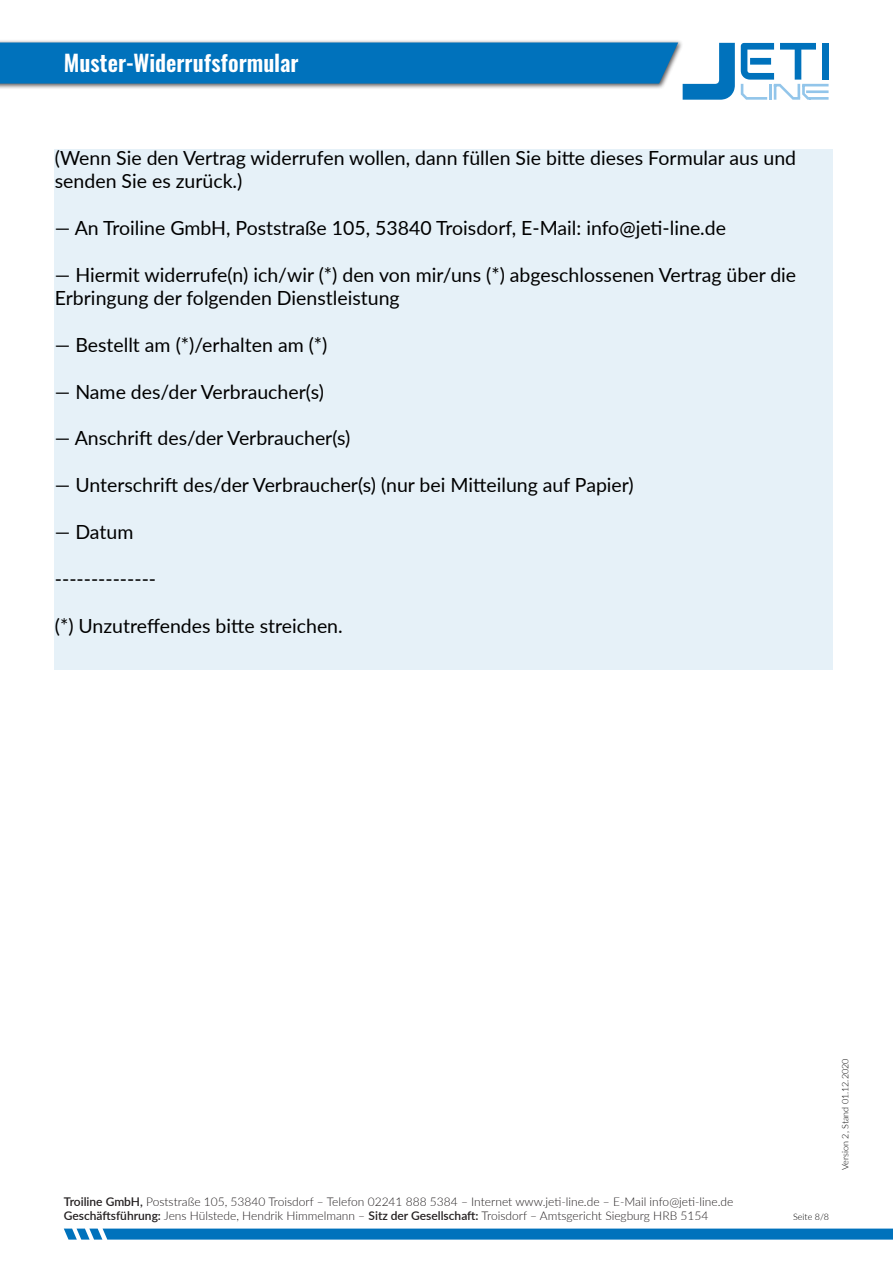
<style>
.page{position:relative;width:893px;height:1263px;background:#fff}
.page>*{position:absolute;margin:0;border:0;box-sizing:border-box;transform-origin:0 0}
.t1{font:600 22.5px "Oswald";color:#fff}
.Text__9_Px__schwarz{font:19.5px/23.4px "Lato";color:#000}
.t2{font:300 12px/14.4px "Lato";color:#231f20}
.t3{font:300 9px "Lato";color:#000}
.s1{font-weight:600}
</style>
<div class="page">
<div style="left:0;top:39px;width:684px;height:51px;background:#231f20;opacity:.75"></div>
<svg style="left:64px;top:1228px;width:829px;height:11px;background:#127cc0"></svg>
<svg style="left:0;top:43px;width:735px;height:57px"></svg>
<svg style="left:741px;top:43px;width:88px;height:57px"></svg>
<div style="left:54px;top:149px;width:779px;height:521px;background:#e6f1f8"></div>
<p class="t1" style="left:64px;top:47px;width:236px">Muster-Widerrufsformular</p>
<p class="Text__9_Px__schwarz" style="left:55px;top:145px;width:743px">(Wenn Sie den Vertrag widerrufen wollen, dann füllen Sie bitte dieses Formular aus und senden Sie es zurück.)</p>
<p class="Text__9_Px__schwarz" style="left:55px;top:215px;width:673px">— An Troiline GmbH, Poststraße 105, 53840 Troisdorf, E-Mail: info@jeti-line.de</p>
<p class="Text__9_Px__schwarz" style="left:55px;top:262px;width:743px">— Hiermit widerrufe(n) ich/wir (*) den von mir/uns (*) abgeschlossenen Vertrag über die<br>Erbringung der folgenden Dienstleistung</p>
<p class="Text__9_Px__schwarz" style="left:55px;top:332px;width:274px">— Bestellt am (*)/erhalten am (*)</p>
<p class="Text__9_Px__schwarz" style="left:55px;top:379px;width:271px">— Name des/der Verbraucher(s)</p>
<p class="Text__9_Px__schwarz" style="left:55px;top:426px;width:297px">— Anschrift des/der Verbraucher(s)</p>
<p class="Text__9_Px__schwarz" style="left:55px;top:473px;width:580px">— Unterschrift des/der Verbraucher(s) (nur bei Mitteilung auf Papier)</p>
<p class="Text__9_Px__schwarz" style="left:55px;top:519px;width:80px">— Datum</p>
<p class="Text__9_Px__schwarz" style="left:55px;top:566px;width:103px">--------------</p>
<p class="Text__9_Px__schwarz" style="left:55px;top:613px;width:289px">(*) Unzutreffendes bitte streichen.</p>
<p class="t2" style="left:64px;top:1194px;width:671px"><span class="s1">Troiline GmbH,</span> Poststraße 105, 53840 Troisdorf – Telefon 02241 888 5384 – Internet www.jeti-line.de – E-Mail info@jeti-line.de<br><span class="s1">Geschäftsführung:</span> Jens Hülstede, Hendrik Himmelmann – <span class="s1">Sitz der Gesellschaft:</span> Troisdorf – Amtsgericht Siegburg HRB 5154</p>
<p class="t3" style="left:839px;top:1170px;width:113px;rotate:-90deg">Version 2, Stand 01.12.2020</p>
<p class="t3" style="left:793px;top:1211px;width:38px">Seite 8/8</p>
</div>
